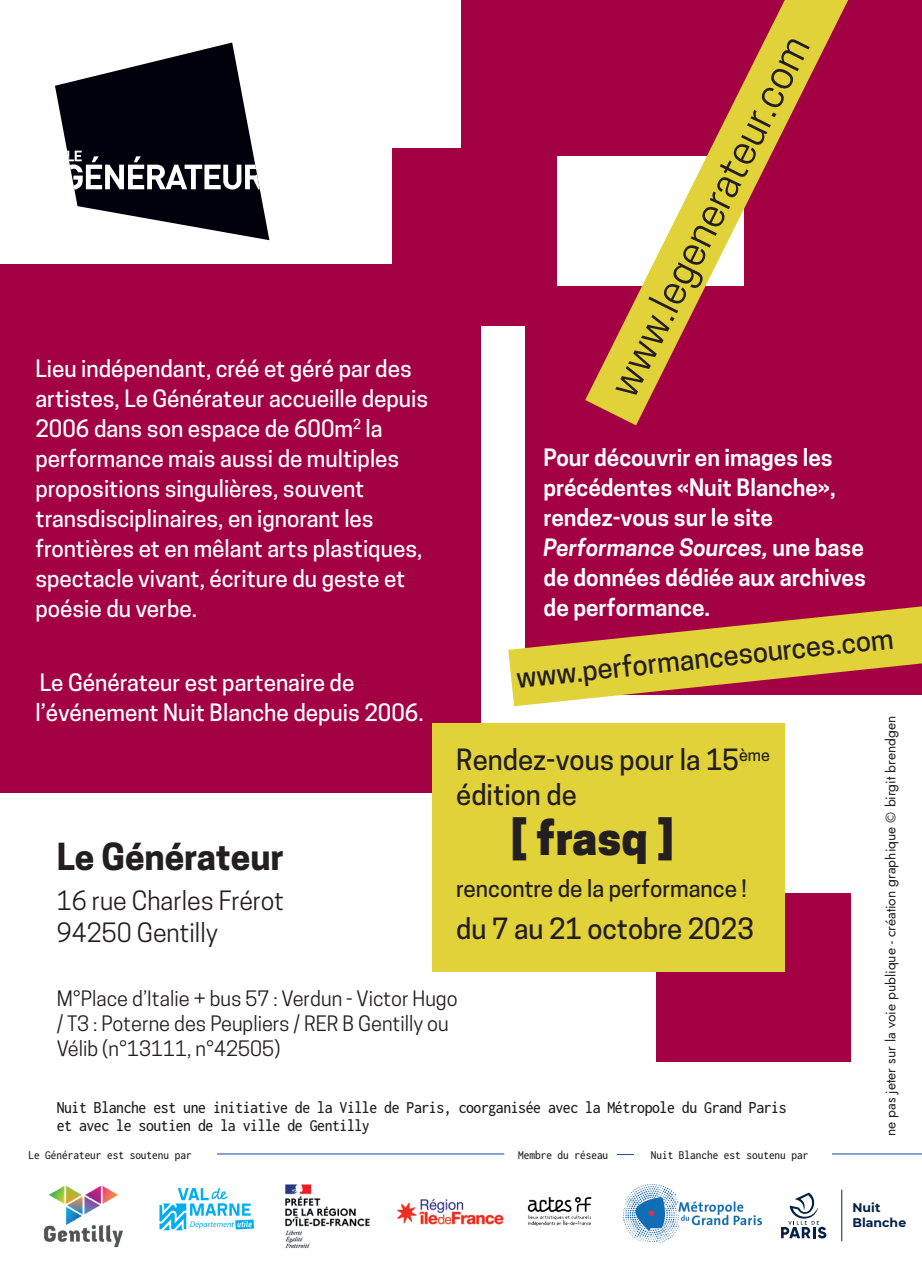
<style>
.page{position:relative;width:922px;height:1276px;background:#fff}
.page>*{position:absolute;margin:0;border:0;box-sizing:border-box;transform-origin:0 0}
.t1{font:800 45px "Cooper Hewitt";color:#231f20}
.t2{font:40px "Cooper Hewitt";color:#231f20}
.t3{font:700 35px "Cooper Hewitt";color:#231f20}
.t4{font:500 27.5px/35px "Cooper Hewitt";color:#231f20}
.t5{font:25px/32.5px "Cooper Hewitt";color:#231f20}
.t6{font:500 22.5px/30px "Cooper Hewitt";color:#fff}
.t7{font:600 22.5px/30px "Cooper Hewitt";color:#fff}
.t8{font:500 22.5px "Cooper Hewitt";color:#231f20}
.t9{font:20px/25px "Cooper Hewitt";color:#231f20}
.t10{font:500 semi-condensed 17.5px/17.5px "Inconsolata";letter-spacing:-.025em;color:#231f20}
.t11{font:13.75px "Jost";color:#231f20}
.t12{font:500 semi-condensed 12.5px "Inconsolata";color:#231f20}
.t13{font:700 12.5px/15px "Montserrat";color:#002146}
.s1{font-style:italic}
</style>
<div class="page">
<div style="left:525px;top:286px;width:396px;height:408px;background:#a30143"></div>
<div style="left:0;top:264px;width:480px;height:528px;background:#a30143"></div>
<div style="left:744px;top:0;width:177px;height:360px;background:#a30143"></div>
<div style="left:392px;top:149px;width:164px;height:177px;background:#a30143"></div>
<div style="left:461px;top:0;width:308px;height:155px;background:#a30143"></div>
<svg style="left:55px;top:43px;width:214px;height:197px"></svg>
<svg style="left:585px;top:0;width:263px;height:425px"></svg>
<div style="left:656px;top:893px;width:194px;height:168px;background:#a30143"></div>
<div style="left:432px;top:723px;width:352px;height:248px;background:#e2d239"></div>
<svg style="left:508px;top:606px;width:413px;height:100px"></svg>
<svg style="left:159px;top:1188px;width:95px;height:42px"></svg>
<img style="left:397px;top:1198px;width:107px;height:27px">
<img style="left:527px;top:1196px;width:65px;height:29px">
<img style="left:285px;top:1184px;width:85px;height:65px">
<img style="left:623px;top:1184px;width:138px;height:58px">
<hr style="left:841px;top:1189px;width:1px;height:52px;background:#002146">
<svg style="left:781px;top:1192px;width:45px;height:46px"></svg>
<hr style="left:217px;top:1153px;width:287px;height:1px;background:#144aa0">
<hr style="left:831px;top:1153px;width:90px;height:1px;background:#144aa0">
<svg style="left:617px;top:1154px;width:16px;height:1px"></svg>
<img style="left:43px;top:1186px;width:80px;height:62px">
<h2 class="t2" style="left:597px;top:382px;width:398px;rotate:-63deg">www.legenerateur.com</h2>
<p class="t6" style="left:35px;top:353px;width:394px">Lieu indépendant, créé et géré par des artistes, Le Générateur accueille depuis 2006 dans son espace de 600m<sup>2</sup> la performance mais aussi de multiples propositions singulières, souvent transdisciplinaires, en ignorant les frontières et en mêlant arts plastiques, spectacle vivant, écriture du geste et poésie du verbe.</p>
<p class="t7" style="left:543px;top:443px;width:323px">Pour découvrir en images les précédentes «Nuit Blanche», rendez-vous sur le site<br><span class="s1">Performance Sources,</span> une base de données dédiée aux archives de performance.</p>
<p class="t4" style="left:514px;top:660px;width:380px;rotate:-6deg">www.performancesources.com</p>
<p class="t6" style="left:35px;top:667px;width:389px">Le Générateur est partenaire de l’événement Nuit Blanche depuis 2006.</p>
<p class="t11" style="left:880px;top:1136px;width:421px;rotate:-90deg">ne pas jeter sur la voie publique - création graphique © birgit brendgen</p>
<p class="t4" style="left:456px;top:742px;width:315px">Rendez-vous pour la 15<sup>ème </sup>édition de</p>
<h1 class="t1" style="left:510px;top:811px;width:165px">[ frasq ]</h1>
<p class="t8" style="left:456px;top:875px;width:292px">rencontre de la performance !</p>
<p class="t4" style="left:456px;top:911px;width:299px">du 7 au 21 octobre 2023</p>
<h3 class="t3" style="left:57px;top:836px;width:229px">Le Générateur</h3>
<p class="t5" style="left:57px;top:884px;width:229px">16 rue Charles Frérot<br>94250 Gentilly</p>
<p class="t9" style="left:57px;top:986px;width:402px">M°Place d’Italie + bus 57 : Verdun - Victor Hugo / T3 : Poterne des Peupliers / RER B Gentilly ou<br>Vélib (n°13111, n°42505)</p>
<p class="t10" style="left:57px;top:1099px;width:731px">Nuit Blanche est une initiative de la Ville de Paris, coorganisée avec la Métropole du Grand Paris et avec le soutien de la ville de Gentilly</p>
<p class="t12" style="left:28px;top:1146px;width:165px">Le Générateur est soutenu par</p>
<p class="t12" style="left:518px;top:1146px;width:91px">Membre du réseau</p>
<p class="t12" style="left:650px;top:1146px;width:159px">Nuit Blanche est soutenu par</p>
<p class="t13" style="left:852px;top:1199px;width:55px">Nuit<br>Blanche</p>
</div>
